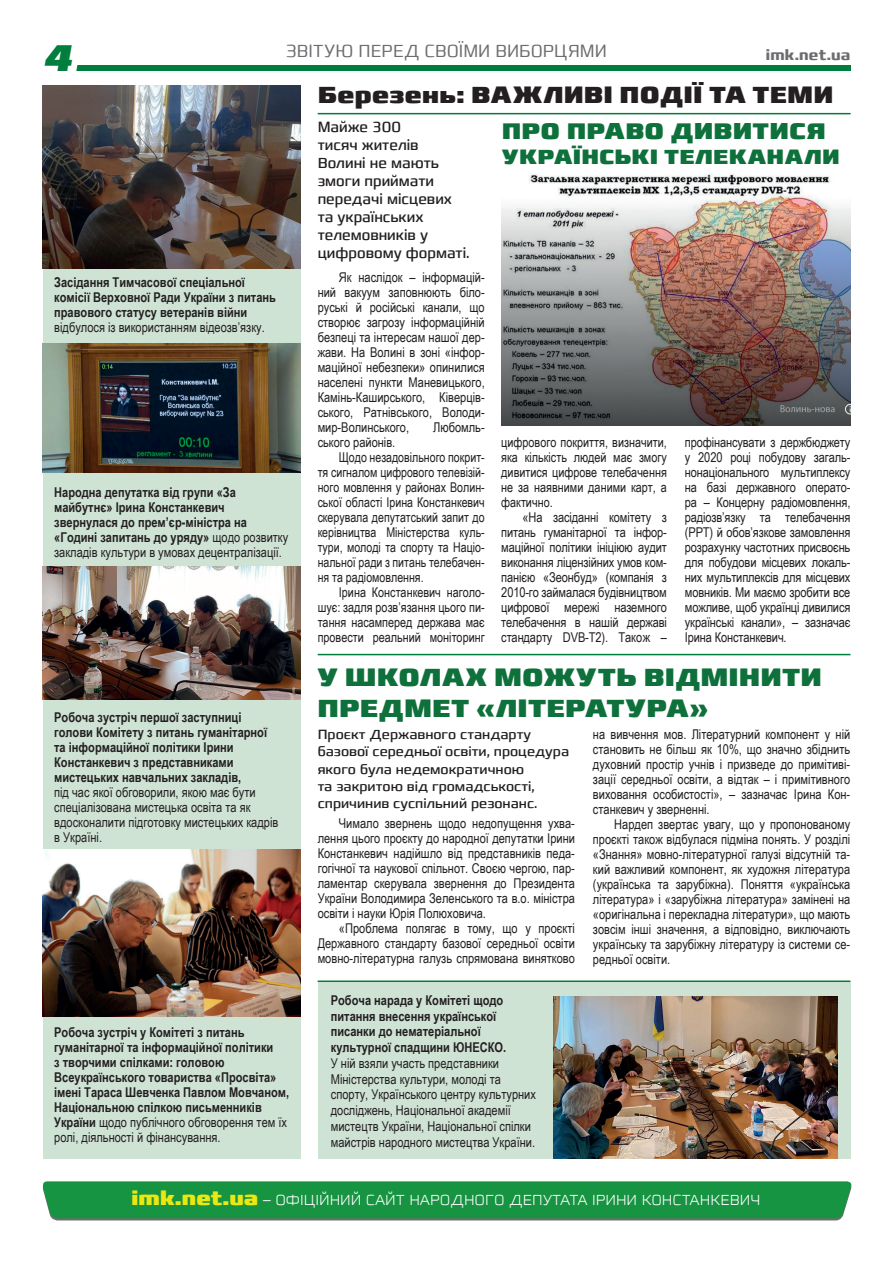
<style>
.page{position:relative;width:893px;height:1263px;background:#fff}
.page>*{position:absolute;margin:0;border:0;box-sizing:border-box;transform-origin:0 0}
.t1{font:italic 900 37.5px "Francker W";color:#007e3d}
.t2{font:900 25.5px/31.5px "Francker W";color:#0e703a}
.t3{font:900 24px "Francker W";letter-spacing:.005em;color:#231f20}
.t4{font:900 23.25px "Francker W";color:#0e703a}
.t5{font:900 21px "Francker W";letter-spacing:.01em;color:#0e703a}
.t6{font:300 18px "Francker W";color:#6c6d70;scale:.95 1}
.t7{font:15px/18px "Francker W";color:#231f20;scale:.95 1}
.t8{font:700 15px "Francker W";letter-spacing:.005em;color:#6c6d70;scale:.95 1}
.t9{font:200 14.7px "Francker W";color:#fff;scale:1.05 1}
.t10{font:13.5px/15px "Arial Narrow";color:#231f20;text-align:justify}
.t11{font:700 13.5px/15px "Arial Narrow";color:#231f20}
.t12{font:13.5px "Arial Narrow";color:#231f20;scale:.96 1}
.t13{font:13.5px/17.1px "Francker W";color:#231f20}
.s1{font-weight:400}
.s2{font-weight:900;font-size:20.25px;color:#ebe711}
</style>
<div class="page">
<div style="left:60px;top:65px;width:790px;height:6px;background:#007e3d"></div>
<svg style="left:60px;top:65px;width:18px;height:6px"></svg>
<div style="left:43px;top:85px;width:257px;height:1074px;background:#cfe3d5"></div>
<div style="left:318px;top:982px;width:532px;height:177px;background:#cfe3d5"></div>
<svg style="left:42px;top:1181px;width:810px;height:39px;background:#1f9447"></svg>
<hr style="left:318px;top:113px;width:533px;height:1px;background:#007e3d">
<img style="left:43px;top:344px;width:257px;height:128px">
<img style="left:43px;top:567px;width:257px;height:133px">
<img style="left:554px;top:996px;width:283px;height:163px">
<img style="left:501px;top:173px;width:350px;height:253px">
<img style="left:43px;top:85px;width:257px;height:183px">
<img style="left:43px;top:849px;width:257px;height:168px">
<hr style="left:318px;top:654px;width:532px;height:1px;background:#007e3d">
<hr style="left:318px;top:980px;width:532px;height:2px;background:#007e3d">
<h1 class="t1" style="left:43px;top:36px;width:38px">4</h1>
<h3 class="t6" style="left:286px;top:41px;width:339px">ЗВІТУЮ ПЕРЕД СВОЇМИ ВИБОРЦЯМИ</h3>
<p class="t8" style="left:766px;top:46px;width:90px">imk.net.ua</p>
<p class="t11" style="left:54px;top:274px;width:223px">Засідання Тимчасової спеціальної комісії Верховної Ради України з питань правового статусу ветеранів війни</p>
<p class="t10" style="left:54px;top:319px;width:212px">відбулося із використанням відеозв’язку.</p>
<p class="t11" style="left:54px;top:484px;width:236px">Народна депутатка від групи «За майбутнє» Ірина Констанкевич звернулася до прем’єр-міністра на «Годині запитань до уряду» <span class="s1">щодо розвитку закладів культури в умовах децентралізації.</span></p>
<p class="t11" style="left:54px;top:709px;width:214px">Робоча зустріч першої заступниці голови Комітету з питань гуманітарної та інформаційної політики Ірини Констанкевич з представниками мистецьких навчальних закладів,</p>
<p class="t10" style="left:54px;top:784px;width:226px;text-align:left">під час якої обговорили, якою має бути спеціалізована мистецька освіта та як вдосконалити підготовку мистецьких кадрів в Україні.</p>
<p class="t11" style="left:54px;top:1024px;width:236px">Робоча зустріч у Комітеті з питань гуманітарної та інформаційної політики<br>з творчими спілками: головою Всеукраїнського товариства «Просвіта» імені Тараса Шевченка Павлом Мовчаном, Національною спілкою письменників України <span class="s1">щодо публічного обговорення тем їх ролі, діяльності й фінансування.</span></p>
<h3 class="t3" style="left:318px;top:81px;width:517px">Березень: ВАЖЛИВІ ПОДІЇ ТА ТЕМИ</h3>
<p class="t7" style="left:318px;top:118px;width:162px">Майже 300<br>тисяч жителів<br>Волині не мають змоги приймати передачі місцевих та українських телемовників у цифровому форматі.</p>
<p class="t10" style="left:318px;top:269px;width:169px;text-indent:21px">Як наслідок – інформацій&shy;ний вакуум заповнюють біло&shy;руські й російські канали, що створює загрозу інформаційній безпеці та інтересам нашої дер&shy;жави. На Волині в зоні «інфор&shy;маційної небезпеки» опинилися населені пункти Маневицького, Камінь-Каширського, Ківерців&shy;ського, Ратнівського, Володи&shy;мир-Волинського,</p>
<p class="t10" style="left:433px;top:419px;width:53px">Любомль-</p>
<p class="t10" style="left:318px;top:434px;width:79px">ського районів.</p>
<p class="t12" style="left:339px;top:447px;width:153px">Щодо незадовільного покрит-</p>
<p class="t12" style="left:318px;top:462px;width:176px">тя сигналом цифрового телевізій-</p>
<p class="t12" style="left:318px;top:477px;width:176px">ного мовлення у районах Волин-</p>
<p class="t12" style="left:318px;top:492px;width:175px">ської області Ірина Констанкевич</p>
<p class="t12" style="left:318px;top:507px;width:175px">скерувала депутатський запит до</p>
<p class="t12" style="left:318px;top:522px;width:176px">керівництва Міністерства куль-</p>
<p class="t12" style="left:318px;top:537px;width:176px">тури, молоді та спорту та Націо-</p>
<p class="t12" style="left:318px;top:552px;width:176px">нальної ради з питань телебачен-</p>
<p class="t12" style="left:318px;top:567px;width:112px">ня та радіомовлення.</p>
<p class="t10" style="left:339px;top:584px;width:147px">Ірина Констанкевич наголо-</p>
<p class="t10" style="left:318px;top:599px;width:169px">шує: задля розв’язання цього пи-</p>
<p class="t10" style="left:318px;top:614px;width:169px">тання насамперед держава має</p>
<p class="t10" style="left:318px;top:629px;width:169px">провести реальний моніторинг</p>
<h3 class="t4" style="left:502px;top:117px;width:325px">ПРО ПРАВО ДИВИТИСЯ</h3>
<h3 class="t5" style="left:502px;top:145px;width:339px">УКРАЇНСЬКІ ТЕЛЕКАНАЛИ</h3>
<p class="t10" style="left:501px;top:434px;width:167px">цифрового покриття, визначити, яка кількість людей має змогу дивитися цифрове телебачення не за наявними даними карт, а фактично.</p>
<p class="t10" style="left:501px;top:509px;width:167px;text-indent:21px">«На засіданні комітету з питань гуманітарної та інфор&shy;маційної політики ініціюю аудит виконання ліцензійних умов ком&shy;панією «Зеонбуд» (компанія з 2010-го займалася будівництвом цифрової мережі наземного телебачення в нашій державі стандарту DVB-T2). Також –</p>
<p class="t10" style="left:685px;top:434px;width:167px">профінансувати з держбюджету у 2020 році побудову загаль&shy;нонаціонального мультиплексу на базі державного операто&shy;ра – Концерну радіомовлення, радіозв’язку та телебачення (РРТ) й обов’язкове замовлення розрахунку частотних присвоєнь для побудови місцевих локаль&shy;них мультиплексів для місцевих мовників. Ми маємо зробити все можливе, щоб українці дивилися українські канали», – зазначає Ірина Констанкевич.</p>
<h2 class="t2" style="left:317px;top:661px;width:506px">У ШКОЛАХ МОЖУТЬ ВІДМІНИТИ<br>ПРЕДМЕТ «ЛІТЕРАТУРА»</h2>
<p class="t13" style="left:318px;top:726px;width:253px">Проєкт Державного стандарту базової середньої освіти, процедура якого була недемократичною<br>та закритою від громадськості, спричинив суспільний резонанс.</p>
<p class="t10" style="left:318px;top:815px;width:259px;text-indent:21px">Чимало звернень щодо недопущення ухва&shy;лення цього проєкту до народної депутатки Ірини Констанкевич надійшло від представників педа&shy;гогічної та наукової спільнот. Своєю чергою, пар&shy;ламентар скерувала звернення до Президента України Володимира Зеленського та в.о. міністра освіти і науки Юрія Полюховича.</p>
<p class="t10" style="left:318px;top:920px;width:259px;text-indent:21px">«Проблема полягає в тому, що у проєкті Державного стандарту базової середньої освіти мовно-літературна галузь спрямована винятково</p>
<p class="t11" style="left:331px;top:992px;width:177px;line-height:15.8px">Робоча нарада у Комітеті щодо питання внесення української писанки до нематеріальної культурної спадщини ЮНЕСКО.</p>
<p class="t10" style="left:331px;top:1055px;width:207px;line-height:15.8px;text-align:left">У ній взяли участь представники Міністерства культури, молоді та спорту, Українського центру культурних досліджень, Національної академії мистецтв України, Національної спілки майстрів народного мистецтва України.</p>
<p class="t10" style="left:593px;top:726px;width:259px">на вивчення мов. Літературний компонент у ній становить не більш як 10%, що значно збіднить духовний простір учнів і призведе до примітиві&shy;зації середньої освіти, а відтак – і примітивного виховання особистості», – зазначає Ірина Кон&shy;станкевич у зверненні.</p>
<p class="t10" style="left:593px;top:816px;width:259px;text-indent:21px">Нардеп звертає увагу, що у пропонованому проєкті також відбулася підміна понять. У розділі «Знання» мовно-літературної галузі відсутній та&shy;кий важливий компонент, як художня література (українська та зарубіжна). Поняття «українська література» і «зарубіжна література» замінені на «оригінальна і перекладна літератури», що мають зовсім інші значення, а відповідно, виключають українську та зарубіжну літературу із системи се&shy;редньої освіти.</p>
<p class="t9" style="left:132px;top:1192px;width:600px"><span class="s2">imk.net.ua</span> – ОФІЦІЙНИЙ САЙТ НАРОДНОГО ДЕПУТАТА ІРИНИ КОНСТАНКЕВИЧ</p>
</div>
